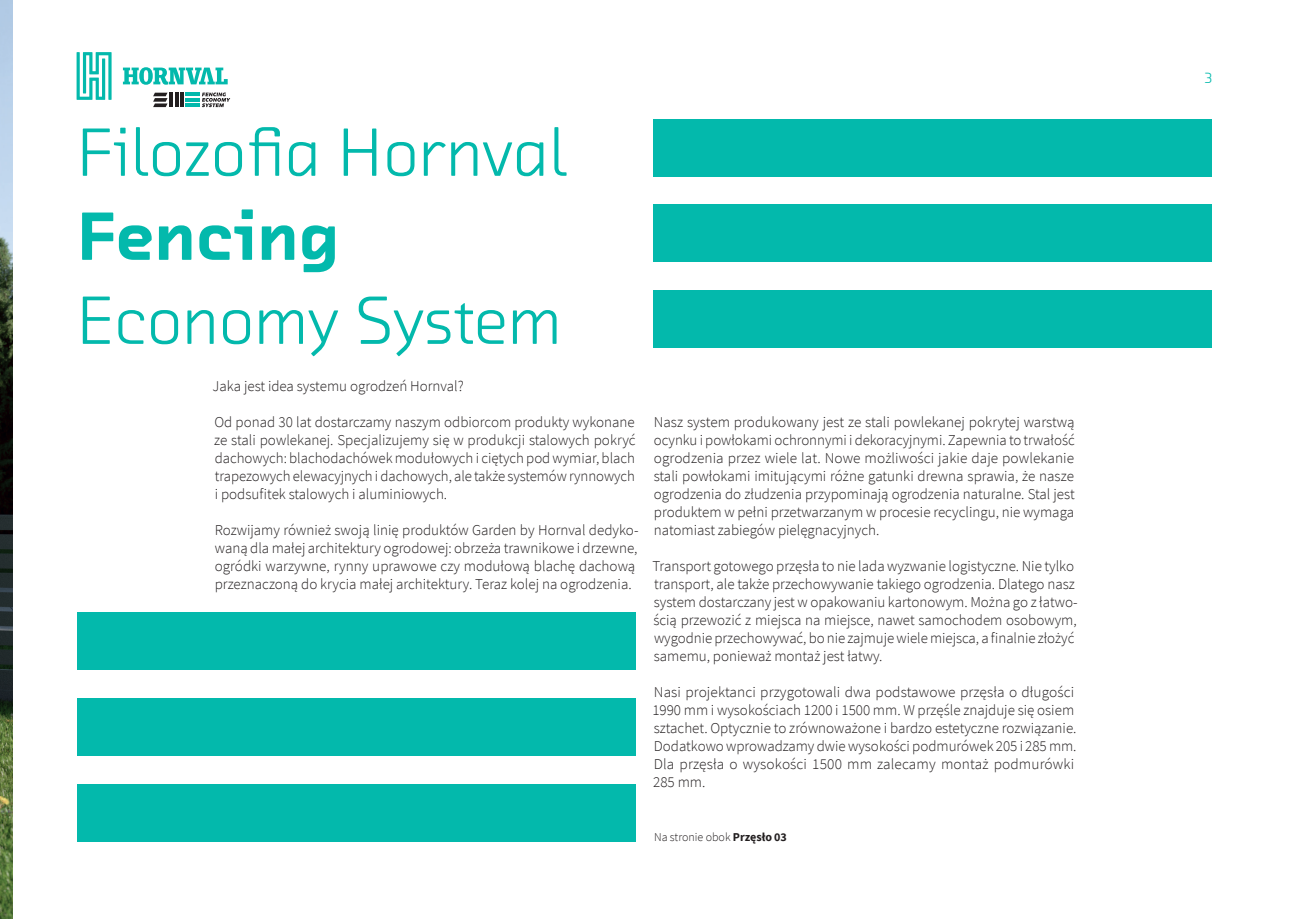
<style>
.page{position:relative;width:1289px;height:919px;background:#fff}
.page>*{position:absolute;margin:0;border:0;box-sizing:border-box;transform-origin:0 0}
.t1{font:69px "Chambers Sans Pro";letter-spacing:-.005em;color:#03b9ac}
.t2{font:900 69px "Chambers Sans Pro";letter-spacing:-.01em;color:#03b9ac}
.t3{font:300 15px/18px "Source Sans Pro";color:#231f20}
.t4{font:15px "Chambers Sans Pro";color:#03b9ac}
.t5{font:300 12px "Source Sans Pro";color:#231f20}
.s1{font-weight:700}
</style>
<div class="page">
<svg style="left:202px;top:92px;width:28px;height:15px"></svg>
<hr style="left:169px;top:93px;width:4px;height:14px;background:#231f20">
<hr style="left:175px;top:93px;width:3px;height:14px;background:#231f20">
<hr style="left:180px;top:93px;width:4px;height:14px;background:#231f20">
<hr style="left:185px;top:93px;width:15px;height:3px;background:#03b9ac">
<hr style="left:185px;top:98px;width:15px;height:4px;background:#03b9ac">
<hr style="left:185px;top:103px;width:15px;height:4px;background:#03b9ac">
<svg style="left:153px;top:93px;width:14px;height:14px"></svg>
<svg style="left:123px;top:67px;width:105px;height:18px"></svg>
<svg style="left:77px;top:52px;width:35px;height:48px"></svg>
<div style="left:653px;top:119px;width:559px;height:57px;background:#03b9ac"></div>
<div style="left:653px;top:205px;width:559px;height:57px;background:#03b9ac"></div>
<div style="left:653px;top:290px;width:559px;height:57px;background:#03b9ac"></div>
<div style="left:77px;top:612px;width:558px;height:57px;background:#03b9ac"></div>
<div style="left:77px;top:698px;width:558px;height:57px;background:#03b9ac"></div>
<div style="left:77px;top:783px;width:558px;height:58px;background:#03b9ac"></div>
<img style="left:0;top:0;width:13px;height:918px">
<h1 class="t1" style="left:77px;top:110px;width:493px">Filozofia Hornval</h1>
<h1 class="t2" style="left:77px;top:191px;width:264px">Fencing</h1>
<h1 class="t1" style="left:77px;top:278px;width:486px">Economy System</h1>
<p class="t3" style="left:213px;top:377px;width:253px">Jaka jest idea systemu ogrodzeń Hornval?</p>
<p class="t3" style="left:214px;top:413px;width:423px;text-align:justify">Od ponad 30 lat dostarczamy naszym odbiorcom produkty wykonane ze stali powlekanej. Specjalizujemy się w produkcji stalowych pokryć dachowych: blachodachówek modułowych i ciętych pod wymiar, blach trapezowych elewacyjnych i dachowych, ale także systemów rynnowych i podsufitek stalowych i aluminiowych.</p>
<p class="t3" style="left:215px;top:521px;width:425px">Rozwijamy również swoją linię produktów Garden by Hornval dedyko&shy;waną dla małej architektury ogrodowej: obrzeża trawnikowe i drzewne, ogródki warzywne, rynny uprawowe czy modułową blachę dachową przeznaczoną do krycia małej architektury. Teraz kolej na ogrodzenia.</p>
<p class="t3" style="left:653px;top:413px;width:422px;text-align:justify">Nasz system produkowany jest ze stali powlekanej pokrytej warstwą ocynku i powłokami ochronnymi i dekoracyjnymi. Zapewnia to trwałość ogrodzenia przez wiele lat. Nowe możliwości jakie daje powlekanie stali powłokami imitującymi różne gatunki drewna sprawia, że nasze ogrodzenia do złudzenia przypominają ogrodzenia naturalne. Stal jest produktem w pełni przetwarzanym w procesie recyclingu, nie wymaga natomiast zabiegów pielęgnacyjnych.</p>
<p class="t3" style="left:652px;top:557px;width:427px">Transport gotowego przęsła to nie lada wyzwanie logistyczne. Nie tylko transport, ale także przechowywanie takiego ogrodzenia. Dlatego nasz system dostarczany jest w opakowaniu kartonowym. Można go z łatwo&shy;ścią przewozić z miejsca na miejsce, nawet samochodem osobowym, wygodnie przechowywać, bo nie zajmuje wiele miejsca, a finalnie złożyć samemu, ponieważ montaż jest łatwy.</p>
<p class="t3" style="left:652px;top:683px;width:426px">Nasi projektanci przygotowali dwa podstawowe przęsła o długości 1990 mm i wysokościach 1200 i 1500 mm. W przęśle znajduje się osiem sztachet. Optycznie to zrównoważone i bardzo estetyczne rozwiązanie.<br>Dodatkowo wprowadzamy dwie wysokości podmurówek 205 i 285 mm.<br>Dla przęsła o wysokości 1500 mm zalecamy montaż podmurówki 285 mm.</p>
<p class="t5" style="left:654px;top:829px;width:134px">Na stronie obok <span class="s1">Przęsło 03</span></p>
<p class="t4" style="left:1204px;top:68px;width:9px">3</p>
</div>
